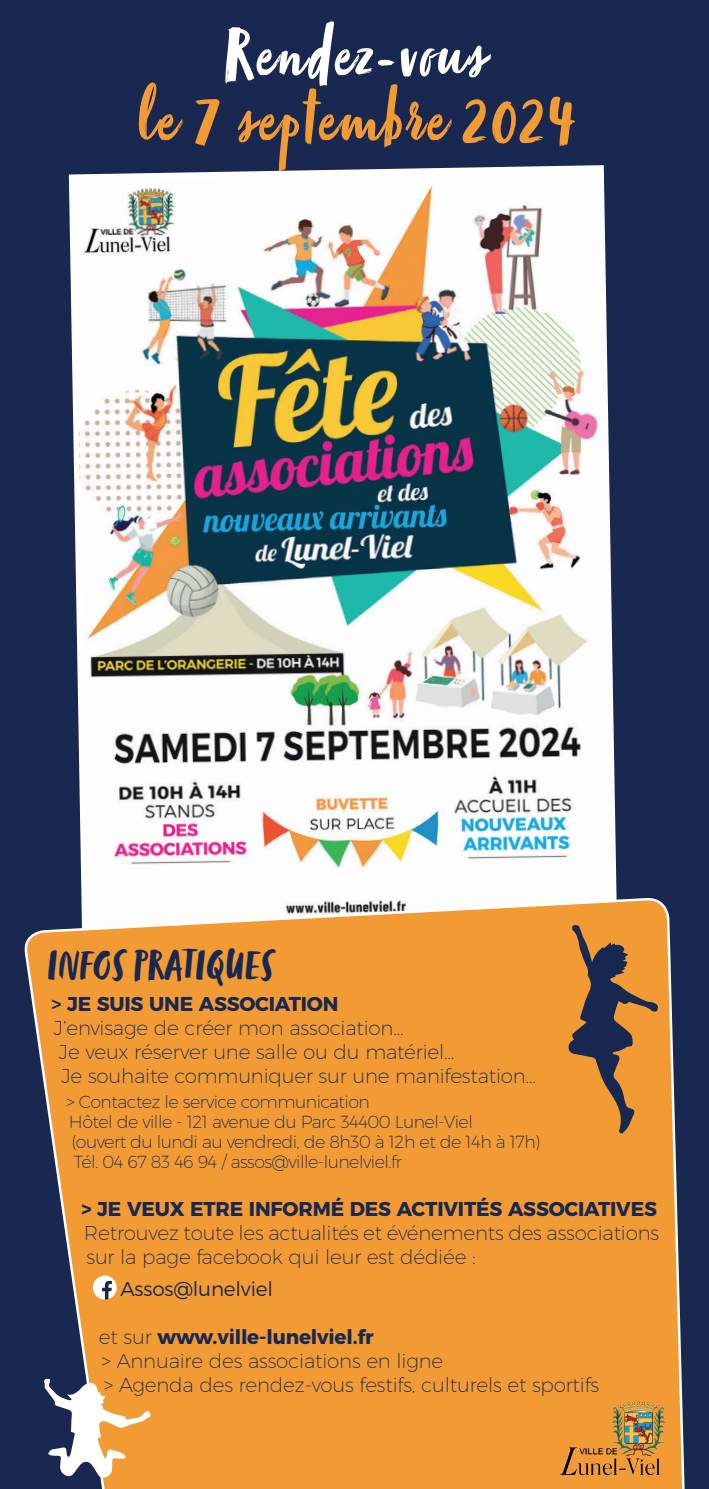
<style>
.page{position:relative;width:709px;height:1489px;background:#fff}
.page>*{position:absolute;margin:0;border:0;box-sizing:border-box;transform-origin:0 0}
.t1{font:77.5px "Zooja W00";letter-spacing:.05em;color:#f29b35;scale:.83 1}
.t2{font:77.5px "Zooja W00";letter-spacing:.05em;color:#fff;scale:.83 1}
.t3{font:43px "Zooja W00";letter-spacing:.05em;color:#182851;scale:.83 1}
.t4{font:200 20px/24px "Montserrat";letter-spacing:-.01em;color:#182851}
.t5{font:700 20px "Montserrat";letter-spacing:-.01em;color:#182851}
.t6{font:300 20px "Montserrat";letter-spacing:-.01em;color:#182851}
.t7{font:200 17.5px/20px "Montserrat";letter-spacing:-.03em;color:#182851}
.s1{font-weight:500}
.s2{font-weight:700}
</style>
<div class="page">
<div style="left:0;top:0;width:709px;height:1488px;background:#182851"></div>
<img style="left:74px;top:171px;width:542px;height:727px">
<svg style="left:24px;top:898px;width:661px;height:590px;background:#e3963d"></svg>
<svg style="left:93px;top:1275px;width:24px;height:24px"></svg>
<img style="left:556px;top:1393px;width:114px;height:84px">
<svg style="left:43px;top:1378px;width:108px;height:100px"></svg>
<svg style="left:568px;top:924px;width:90px;height:209px"></svg>
<h1 class="t2" style="left:225px;top:8px;width:314px">Rendez-vous</h1>
<h1 class="t1" style="left:136px;top:73px;width:528px">le 7 septembre 2024</h1>
<h2 class="t3" style="left:48px;top:939px;width:272px">INFOS PRATIQUES</h2>
<p class="t5" style="left:51px;top:987px;width:288px"><span class="s1">&gt;</span> JE SUIS UNE ASSOCIATION</p>
<p class="t4" style="left:54px;top:1014px;width:351px">J’envisage de créer mon association…</p>
<p class="t4" style="left:59px;top:1038px;width:397px">Je veux réserver une salle ou du matériel…</p>
<p class="t4" style="left:61px;top:1062px;width:476px">Je souhaite communiquer sur une manifestation…</p>
<p class="t7" style="left:66px;top:1091px;width:475px">&gt; Contactez le service communication<br>Hôtel de ville - 121 avenue du Parc 34400 Lunel-Viel<br>(ouvert du lundi au vendredi, de 8h30 à 12h et de 14h à 17h)<br>Tél. 04 67 83 46 94 / assos@ville-lunelviel.fr</p>
<p class="t5" style="left:81px;top:1192px;width:577px">&gt; JE VEUX ETRE INFORMÉ DES ACTIVITÉS ASSOCIATIVES</p>
<p class="t4" style="left:84px;top:1219px;width:577px">Retrouvez toute les actualités et événements des associations sur la page facebook qui leur est dédiée :</p>
<p class="t6" style="left:120px;top:1272px;width:154px">Assos@lunelviel</p>
<p class="t4" style="left:99px;top:1322px;width:502px">et sur <span class="s2">www.ville-lunelviel.fr<br></span>&gt; Annuaire des associations en ligne<br>&gt; Agenda des rendez-vous festifs, culturels et sportifs</p>
</div>
